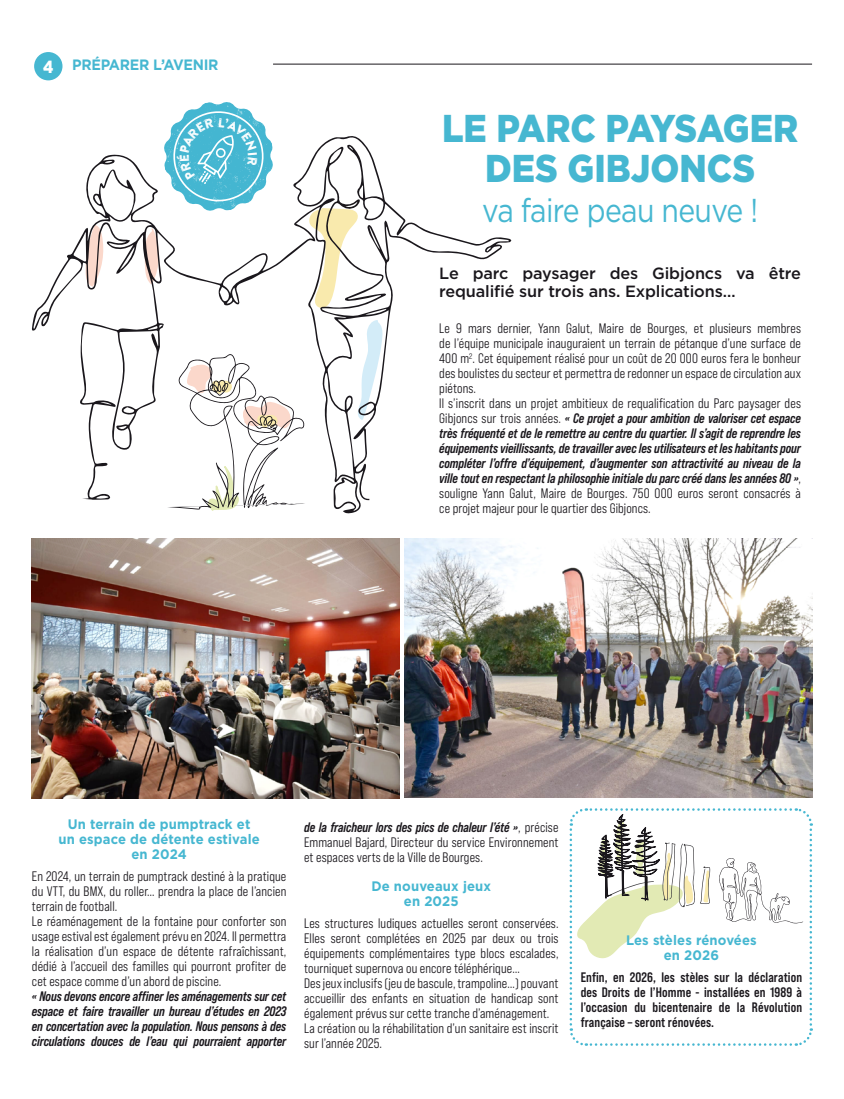
<style>
.page{position:relative;width:844px;height:1099px;background:#fff}
.page>*{position:absolute;margin:0;border:0;box-sizing:border-box;transform-origin:0 0}
.t1{font:900 38.75px/40px "Gotham";color:#46b7d1;text-align:center;scale:.9 1}
.t2{font:33.12px "Gotham";letter-spacing:-.025em;color:#46b7d1;scale:.86 1}
.t3{font:500 16.25px/17.5px "Gotham";letter-spacing:-.01em;color:#1a171c}
.t4{font:700 15px "Gotham";letter-spacing:-.02em;color:#46b7d1;scale:.95 1}
.t5{font:13.75px/15px "Bebas Neue Pro Sm E Md";letter-spacing:.01em;color:#1a171c;scale:.95 1}
.t6{font:13.75px/15px "Bebas Neue Pro Sm E Bd It";letter-spacing:-.01em;color:#1a171c;text-align:justify;scale:.95 1}
.t7{font:13.75px/15px "Bebas Neue Pro Sm E Bd";letter-spacing:.01em;color:#1a171c;text-align:justify;scale:.95 1}
.t8{font:700 13.75px/15px "Gotham";letter-spacing:.01em;color:#46b7d1;text-align:center;scale:.95 1}
.s1{font-weight:900;font-size:17.5px;color:#fff}
.s2{font-family:"Bebas Neue Pro Sm E Md"}
</style>
<div class="page">
<hr style="left:273px;top:64px;width:538px;height:1px;background:#1a171c">
<div style="left:34px;top:52px;width:28px;height:28px;background:#46b7d1;border-radius:50%"></div>
<svg style="left:32px;top:136px;width:479px;height:378px"></svg>
<svg style="left:167px;top:354px;width:138px;height:157px"></svg>
<img style="left:32px;top:538px;width:367px;height:260px">
<img style="left:404px;top:538px;width:407px;height:260px">
<svg style="left:569px;top:808px;width:244px;height:238px"></svg>
<svg style="left:163px;top:102px;width:111px;height:110px"></svg>
<p class="t4" style="left:43px;top:55px;width:186px"><span class="s1">4</span> PRÉPARER L’AVENIR</p>
<h1 class="t1" style="left:442px;top:108px;width:397px">LE PARC PAYSAGER<br>DES GIBJONCS</h1>
<h2 class="t2" style="left:482px;top:190px;width:322px">va faire peau neuve !</h2>
<p class="t3" style="left:439px;top:265px;width:363px">Le parc paysager des Gibjoncs va être requalifié sur trois ans. Explications…</p>
<p class="t5" style="left:439px;top:320px;width:382px">Le 9 mars dernier, Yann Galut, Maire de Bourges, et plusieurs membres de l’équipe municipale inauguraient un terrain de pétanque d’une surface de 400 m<sup>2</sup>. Cet équipement réalisé pour un coût de 20 000 euros fera le bonheur des boulistes du secteur et permettra de redonner un espace de circulation aux piétons.<br>Il s’inscrit dans un projet ambitieux de requalification du Parc paysager des</p>
<p class="t6" style="left:439px;top:410px;width:382px"><span class="s2">Gibjoncs sur trois années.</span> « Ce projet a pour ambition de valoriser cet espace très fréquenté et de le remettre au centre du quartier. Il s’agit de reprendre les équipements vieillissants, de travailler avec les utilisateurs et les habitants pour compléter l’offre d’équipement, d’augmenter son attractivité au niveau de la ville tout en respectant la philosophie initiale du parc créé dans les années 80 »<span class="s2">,</span></p>
<p class="t5" style="left:439px;top:485px;width:382px">souligne Yann Galut, Maire de Bourges. 750 000 euros seront consacrés à ce projet majeur pour le quartier des Gibjoncs.</p>
<p class="t8" style="left:58px;top:816px;width:213px">Un terrain de pumptrack et un espace de détente estivale en 2024</p>
<p class="t5" style="left:32px;top:868px;width:269px">En 2024, un terrain de pumptrack destiné à la pratique du VTT, du BMX, du roller… prendra la place de l’ancien terrain de football.<br>Le réaménagement de la fontaine pour conforter son usage estival est également prévu en 2024. Il permettra la réalisation d’un espace de détente rafraîchissant, dédié à l’accueil des familles qui pourront profiter de cet espace comme d’un abord de piscine.</p>
<p class="t6" style="left:32px;top:988px;width:269px">« Nous devons encore affiner les aménagements sur cet espace et faire travailler un bureau d’études en 2023 en concertation avec la population. Nous pensons à des circulations douces de l’eau qui pourraient apporter</p>
<p class="t6" style="left:304px;top:819px;width:269px">de la fraicheur lors des pics de chaleur l’été »<span class="s2">, précise</span></p>
<p class="t5" style="left:304px;top:834px;width:269px">Emmanuel Bajard, Directeur du service Environnement et espaces verts de la Ville de Bourges.</p>
<p class="t8" style="left:371px;top:878px;width:127px">De nouveaux jeux en 2025</p>
<p class="t5" style="left:304px;top:915px;width:269px">Les structures ludiques actuelles seront conservées.<br>Elles seront complétées en 2025 par deux ou trois équipements complémentaires type blocs escalades, tourniquet supernova ou encore téléphérique…<br>Des jeux inclusifs (jeu de bascule, trampoline…) pouvant accueillir des enfants en situation de handicap sont également prévus sur cette tranche d’aménagement.<br>La création ou la réhabilitation d’un sanitaire est inscrit sur l’année 2025.</p>
<p class="t8" style="left:626px;top:932px;width:139px">Les stèles rénovées en 2026</p>
<p class="t7" style="left:580px;top:969px;width:234px">Enfin, en 2026, les stèles sur la déclaration des Droits de l’Homme - installées en 1989 à l’occasion du bicentenaire de la Révolution française – seront rénovées.</p>
</div>
